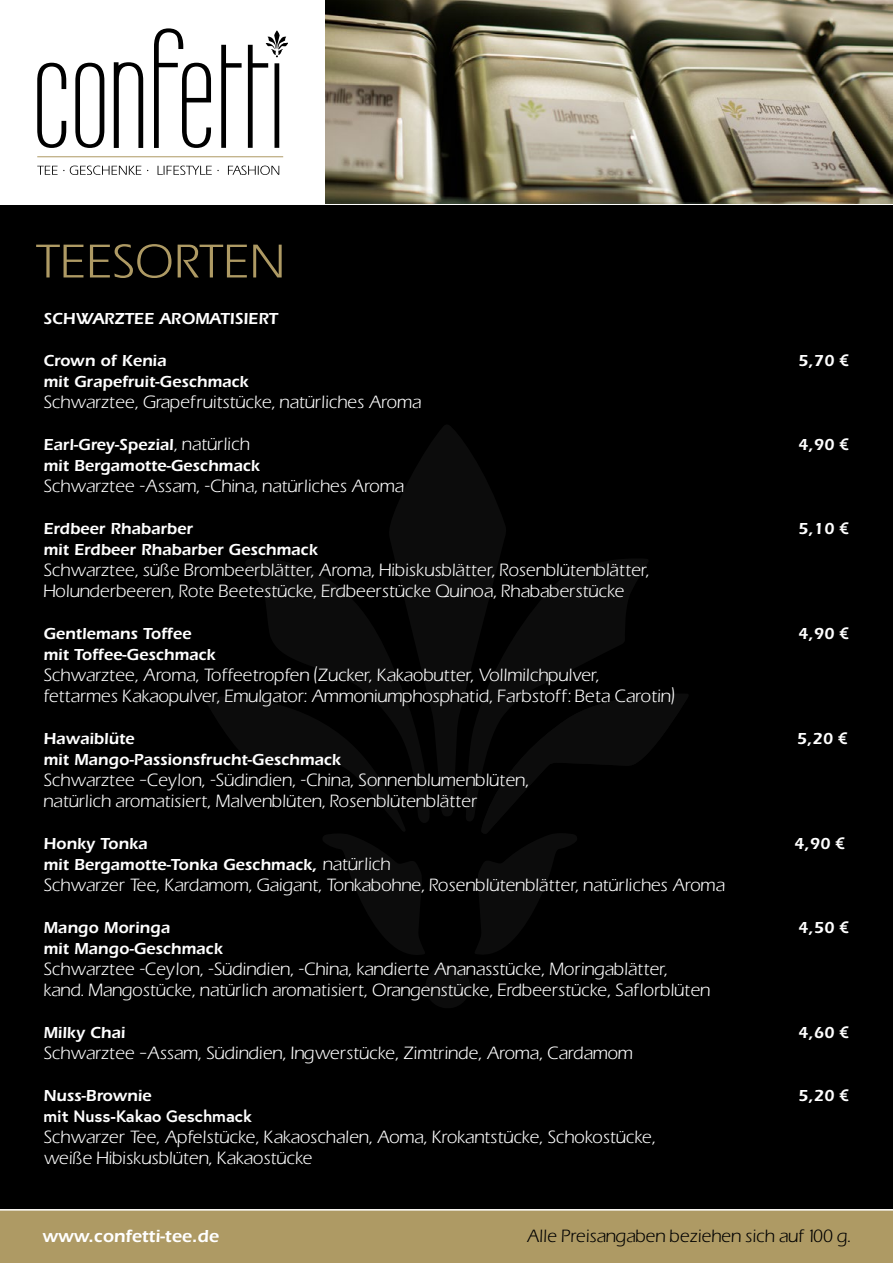
<style>
.page{position:relative;width:893px;height:1263px;background:#fff}
.page>*{position:absolute;margin:0;border:0;box-sizing:border-box;transform-origin:0 0}
.t1{font:600 18px "Itc Eras";color:#fff}
.t2{font:16.5px/21px "Eras";color:#fff}
.t3{font:600 16.5px "Itc Eras";color:#fff}
.t4{font:16.5px "Eras";color:#000}
.t5{font:700 16.5px "Europa";color:#fff}
.s1{font-family:"Europa";font-weight:700}
.s2{font-family:"Eras";font-weight:400}
</style>
<div class="page">
<img style="left:325px;top:0;width:568px;height:203px">
<div style="left:0;top:205px;width:893px;height:1005px;background:#000"></div>
<div style="left:0;top:1209px;width:893px;height:54px;background:#ae9a64"></div>
<svg style="left:37px;top:166px;width:242px;height:9px"></svg>
<hr style="left:37px;top:156px;width:246px;height:1px;background:#ae9a64">
<svg style="left:37px;top:28px;width:251px;height:120px"></svg>
<svg style="left:205px;top:697px;width:220px;height:258px"></svg>
<svg style="left:244px;top:559px;width:185px;height:267px"></svg>
<svg style="left:389px;top:425px;width:117px;height:392px;fill:#0c0c0c"></svg>
<svg style="left:465px;top:558px;width:183px;height:263px;fill:#0c0c0c"></svg>
<svg style="left:426px;top:965px;width:44px;height:43px"></svg>
<svg style="left:474px;top:694px;width:214px;height:260px"></svg>
<svg style="left:36px;top:244px;width:246px;height:34px"></svg>
<p class="t3" style="left:43px;top:309px;width:236px">SCHWARZTEE AROMATISIERT</p>
<p class="t3" style="left:43px;top:351px;width:125px">Crown of Kenia</p>
<p class="t3" style="left:798px;top:351px;width:52px">5,70 <span class="s1">€</span></p>
<p class="t3" style="left:43px;top:372px;width:207px">mit Grapefruit-Geschmack</p>
<p class="t2" style="left:43px;top:391px;width:379px">Schwarztee, Grapefruitstücke, natürliches Aroma</p>
<p class="t3" style="left:43px;top:435px;width:207px">Earl-Grey-Spezial<span class="s2">, natürlich</span></p>
<p class="t3" style="left:798px;top:435px;width:52px">4,90 <span class="s1">€</span></p>
<p class="t3" style="left:43px;top:456px;width:218px">mit Bergamotte-Geschmack</p>
<p class="t2" style="left:43px;top:475px;width:362px">Schwarztee -Assam, -China, natürliches Aroma</p>
<p class="t3" style="left:43px;top:519px;width:151px">Erdbeer Rhabarber</p>
<p class="t3" style="left:798px;top:519px;width:52px">5,10 <span class="s1">€</span></p>
<p class="t3" style="left:43px;top:540px;width:276px">mit Erdbeer Rhabarber Geschmack</p>
<p class="t2" style="left:43px;top:559px;width:607px">Schwarztee, süße Brombeerblätter, Aroma, Hibiskusblätter, Rosenblütenblätter,<br>Holunderbeeren, Rote Beetestücke, Erdbeerstücke Quinoa, Rhababerstücke</p>
<p class="t3" style="left:43px;top:624px;width:149px">Gentlemans Toffee</p>
<p class="t3" style="left:798px;top:624px;width:52px">4,90 <span class="s1">€</span></p>
<p class="t3" style="left:43px;top:645px;width:174px">mit Toffee-Geschmack</p>
<p class="t2" style="left:43px;top:664px;width:633px">Schwarztee, Aroma, Toffeetropfen (Zucker, Kakaobutter, Vollmilchpulver, fettarmes Kakaopulver, Emulgator: Ammoniumphosphatid, Farbstoff: Beta Carotin)</p>
<p class="t3" style="left:43px;top:729px;width:93px">Hawaiblüte</p>
<p class="t3" style="left:797px;top:729px;width:52px">5,20 <span class="s1">€</span></p>
<p class="t3" style="left:43px;top:750px;width:299px">mit Mango-Passionsfrucht-Geschmack</p>
<p class="t2" style="left:43px;top:769px;width:487px">Schwarztee –Ceylon, -Südindien, -China, Sonnenblumenblüten, natürlich aromatisiert, Malvenblüten, Rosenblütenblätter</p>
<p class="t3" style="left:43px;top:834px;width:106px">Honky Tonka</p>
<p class="t3" style="left:794px;top:834px;width:52px">4,90 <span class="s1">€</span></p>
<p class="t3" style="left:43px;top:855px;width:348px">mit Bergamotte-Tonka Geschmack, <span class="s2">natürlich</span></p>
<p class="t2" style="left:43px;top:874px;width:683px">Schwarzer Tee, Kardamom, Gaigant, Tonkabohne, Rosenblütenblätter, natürliches Aroma</p>
<p class="t3" style="left:43px;top:918px;width:128px">Mango Moringa</p>
<p class="t3" style="left:798px;top:918px;width:52px">4,50 <span class="s1">€</span></p>
<p class="t3" style="left:43px;top:939px;width:181px">mit Mango-Geschmack</p>
<p class="t2" style="left:43px;top:958px;width:668px">Schwarztee -Ceylon, -Südindien, -China, kandierte Ananasstücke, Moringablätter, kand. Mangostücke, natürlich aromatisiert, Orangenstücke, Erdbeerstücke, Saflorblüten</p>
<p class="t3" style="left:43px;top:1023px;width:83px">Milky Chai</p>
<p class="t3" style="left:798px;top:1023px;width:52px">4,60 <span class="s1">€</span></p>
<p class="t2" style="left:43px;top:1042px;width:591px">Schwarztee –Assam, Südindien, Ingwerstücke, Zimtrinde, Aroma, Cardamom</p>
<p class="t3" style="left:43px;top:1086px;width:110px">Nuss-Brownie</p>
<p class="t3" style="left:798px;top:1086px;width:52px">5,20 <span class="s1">€</span></p>
<p class="t5" style="left:43px;top:1105px;width:210px">mit Nuss-Kakao Geschmack</p>
<p class="t2" style="left:43px;top:1126px;width:614px">Schwarzer Tee, Apfelstücke, Kakaoschalen, Aoma, Krokantstücke, Schokostücke, weiße Hibiskusblüten, Kakaostücke</p>
<p class="t1" style="left:43px;top:1225px;width:178px">www.confetti-tee.de</p>
<p class="t4" style="left:526px;top:1225px;width:326px">Alle Preisangaben beziehen sich auf 100 g.</p>
</div>
